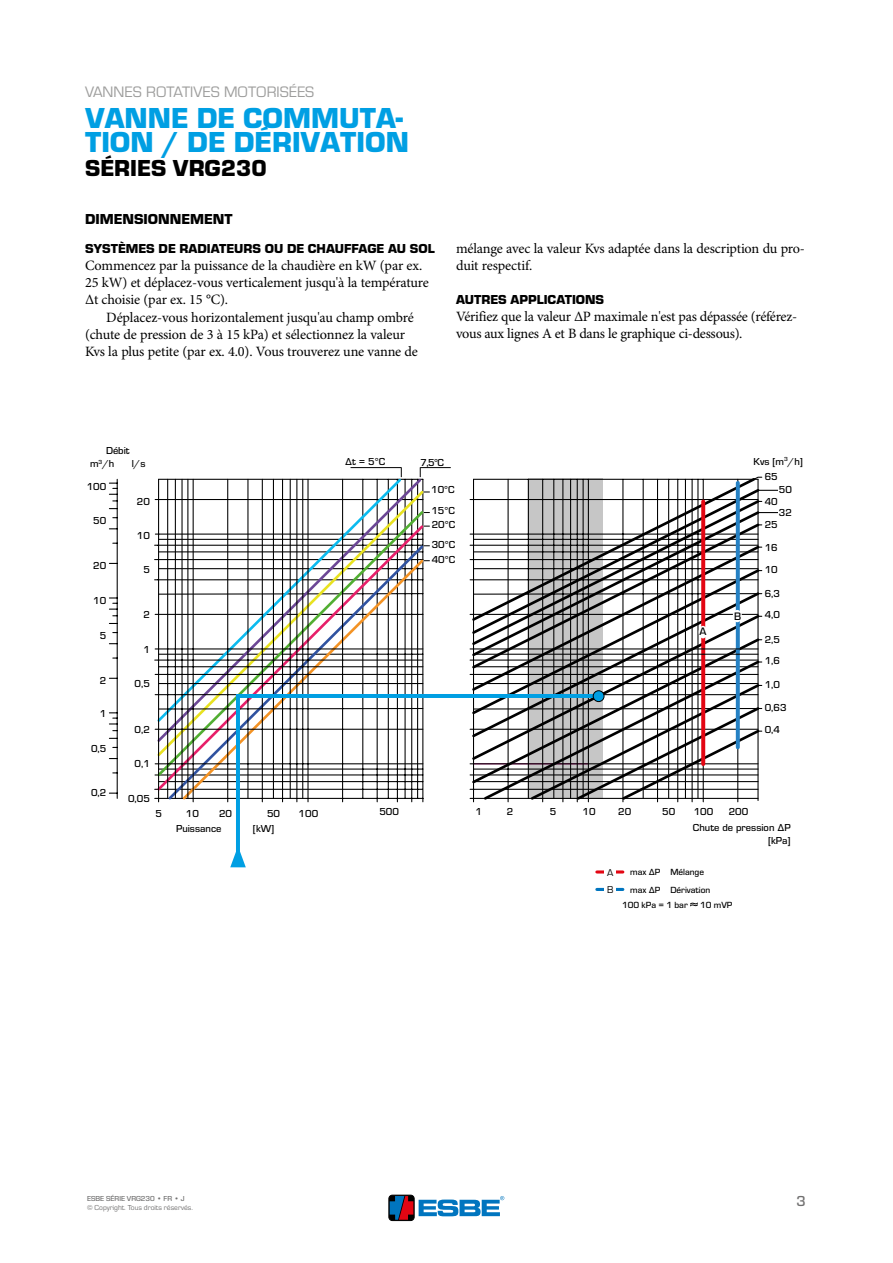
<style>
.page{position:relative;width:893px;height:1263px;background:#fff}
.page>*{position:absolute;margin:0;border:0;box-sizing:border-box;transform-origin:0 0}
.t1{font:700 30px/24px "ESBE Eurostile";color:#009fe3}
.t2{font:700 24px "ESBE Eurostile";color:#000}
.t3{font:15.75px "ESBE Eurostile";color:#9d9d9c}
.t4{font:700 15px "ESBE Eurostile";color:#000}
.t5{font:500 15px "ESBE Eurostile";color:#706f6f}
.t6{font:14.25px/17.2px "Minion Pro";letter-spacing:-.015em;color:#000}
.t7{font:700 13.5px "ESBE Eurostile";color:#000}
.t8{font:500 11.25px "ESBE Eurostile";color:#000}
.t9{font:500 10.5px/20.9px "ESBE Eurostile";color:#000}
.t10{font:10.2px/17.4px "ESBE Eurostile";color:#000}
.t11{font:500 9.3px/17.4px "ESBE Eurostile";color:#000}
.t12{font:7.5px "ESBE Eurostile";color:#706f6f}
.t13{font:500 7.5px "ESBE Eurostile";color:#706f6f}
</style>
<div class="page">
<svg style="left:109px;top:476px;width:654px;height:327px"></svg>
<svg style="left:157px;top:478px;width:602px;height:321px"></svg>
<svg style="left:234px;top:692px;width:369px;height:155px"></svg>
<svg style="left:230px;top:847px;width:16px;height:20px"></svg>
<div style="left:593px;top:691px;width:11px;height:10px;background:#009fe3;border-radius:50%"></div>
<div style="left:593px;top:690px;width:11px;height:12px;border:1px solid #000;border-radius:50%"></div>
<hr style="left:351px;top:467px;width:50px;height:1px;background:#000">
<hr style="left:420px;top:467px;width:31px;height:1px;background:#000">
<hr style="left:597px;top:870px;width:26px;height:3px;background:#e30613">
<div style="left:604px;top:866px;width:12px;height:11px;background:#fff"></div>
<hr style="left:597px;top:888px;width:26px;height:3px;background:#0075bf">
<div style="left:604px;top:883px;width:12px;height:12px;background:#fff"></div>
<div style="left:699px;top:626px;width:8px;height:12px;background:#fff;border-radius:50%"></div>
<div style="left:733px;top:610px;width:9px;height:12px;background:#fff;border-radius:50%"></div>
<svg style="left:690px;top:902px;width:8px;height:4px"></svg>
<div style="left:389px;top:1195px;width:25px;height:25px;border:1px solid #000;border-radius:4px"></div>
<svg style="left:390px;top:1196px;width:23px;height:24px"></svg>
<svg style="left:419px;top:1196px;width:85px;height:20px"></svg>
<p class="t3" style="left:85px;top:83px;width:231px">VANNES ROTATIVES MOTORISÉES</p>
<h1 class="t1" style="left:85px;top:107px;width:325px">VANNE DE COMMUTA-<br>TION / DE DÉRIVATION</h1>
<h2 class="t2" style="left:85px;top:155px;width:183px">SÉRIES VRG230</h2>
<p class="t4" style="left:85px;top:211px;width:149px">DIMENSIONNEMENT</p>
<p class="t7" style="left:85px;top:241px;width:351px">SYSTÈMES DE RADIATEURS OU DE CHAUFFAGE AU SOL</p>
<p class="t6" style="left:85px;top:257px;width:345px">Commencez par la puissance de la chaudière en kW (par ex.<br>25 kW) et déplacez-vous verticalement jusqu'à la température ∆t choisie (par ex. 15 °C).</p>
<p class="t6" style="left:85px;top:309px;width:334px;text-indent:21px">Déplacez-vous horizontalement jusqu'au champ ombré (chute de pression de 3 à 15 kPa) et sélectionnez la valeur<br>Kvs la plus petite (par ex. 4.0). Vous trouverez une vanne de</p>
<p class="t6" style="left:456px;top:240px;width:350px">mélange avec la valeur Kvs adaptée dans la description du pro&shy;duit respectif.</p>
<p class="t7" style="left:456px;top:292px;width:150px">AUTRES APPLICATIONS</p>
<p class="t6" style="left:456px;top:308px;width:343px">Vérifiez que la valeur ∆P maximale n'est pas dépassée (référez&shy;vous aux lignes A et B dans le graphique ci-dessous).</p>
<p class="t9" style="left:90px;top:445px;width:41px;line-height:12.6px;text-indent:16px">Débit m<sup>3</sup>/h</p>
<p class="t9" style="left:132px;top:453px;width:15px">l/s</p>
<p class="t9" style="left:345px;top:452px;width:41px">∆t = 5°C</p>
<p class="t9" style="left:420px;top:452px;width:25px">7,5°C</p>
<p class="t9" style="left:753px;top:451px;width:51px">Kvs [m<sup>3</sup>/h]</p>
<p class="t9" style="left:765px;top:467px;width:15px">65</p>
<p class="t9" style="left:87px;top:476px;width:21px">100</p>
<p class="t9" style="left:93px;top:510px;width:15px">50</p>
<p class="t9" style="left:93px;top:555px;width:15px">20</p>
<p class="t9" style="left:93px;top:590px;width:15px">10</p>
<p class="t9" style="left:100px;top:625px;width:8px">5</p>
<p class="t9" style="left:100px;top:670px;width:8px">2</p>
<p class="t9" style="left:100px;top:703px;width:8px">1</p>
<p class="t9" style="left:91px;top:739px;width:17px">0,5</p>
<p class="t9" style="left:91px;top:783px;width:17px">0,2</p>
<p class="t9" style="left:137px;top:491px;width:15px">20</p>
<p class="t9" style="left:137px;top:525px;width:15px">10</p>
<p class="t9" style="left:143px;top:560px;width:8px">5</p>
<p class="t9" style="left:143px;top:604px;width:8px">2</p>
<p class="t9" style="left:143px;top:639px;width:8px">1</p>
<p class="t9" style="left:135px;top:673px;width:17px">0,5</p>
<p class="t9" style="left:135px;top:719px;width:17px">0,2</p>
<p class="t9" style="left:135px;top:754px;width:17px">0,1</p>
<p class="t9" style="left:128px;top:788px;width:23px">0,05</p>
<p class="t9" style="left:431px;top:480px;width:25px">10°C<br>15°C</p>
<p class="t9" style="left:432px;top:514px;width:25px">20°C</p>
<p class="t9" style="left:432px;top:537px;width:25px;line-height:15px">30°C<br>40°C</p>
<p class="t8" style="left:699px;top:625px;width:8px">A</p>
<p class="t8" style="left:734px;top:610px;width:9px">B</p>
<p class="t9" style="left:156px;top:803px;width:8px">5</p>
<p class="t9" style="left:186px;top:803px;width:15px">10</p>
<p class="t9" style="left:219px;top:803px;width:15px">20</p>
<p class="t9" style="left:267px;top:803px;width:15px">50</p>
<p class="t9" style="left:299px;top:803px;width:21px">100</p>
<p class="t9" style="left:379px;top:802px;width:21px">500</p>
<p class="t9" style="left:475px;top:802px;width:8px">1</p>
<p class="t9" style="left:507px;top:802px;width:8px">2</p>
<p class="t9" style="left:550px;top:802px;width:8px">5</p>
<p class="t9" style="left:582px;top:802px;width:15px">10</p>
<p class="t9" style="left:618px;top:802px;width:15px">20</p>
<p class="t9" style="left:662px;top:802px;width:15px">50</p>
<p class="t9" style="left:694px;top:802px;width:21px">100</p>
<p class="t9" style="left:729px;top:802px;width:21px">200</p>
<p class="t9" style="left:779px;top:478px;width:15px;line-height:23px">50<br>32</p>
<p class="t9" style="left:765px;top:491px;width:15px">40</p>
<p class="t9" style="left:765px;top:513px;width:15px;line-height:23px">25<br>16</p>
<p class="t9" style="left:765px;top:559px;width:15px">10</p>
<p class="t9" style="left:765px;top:582px;width:17px;line-height:21.9px">6,3<br>4,0</p>
<p class="t9" style="left:765px;top:630px;width:17px">2,5<br>1,6</p>
<p class="t9" style="left:765px;top:674px;width:17px">1,0</p>
<p class="t9" style="left:765px;top:719px;width:17px">0,4</p>
<p class="t9" style="left:765px;top:697px;width:23px">0,63</p>
<p class="t9" style="left:176px;top:818px;width:47px">Puissance</p>
<p class="t9" style="left:253px;top:818px;width:23px">[kW]</p>
<p class="t10" style="left:607px;top:864px;width:8px">A<br>B</p>
<p class="t9" style="left:693px;top:822px;width:99px;line-height:12.6px;text-align:right">Chute de pression ∆P [kPa]</p>
<p class="t11" style="left:630px;top:863px;width:82px">max ∆P Mélange max ∆P Dérivation</p>
<p class="t11" style="left:622px;top:896px;width:67px">100 kPa = 1 bar</p>
<p class="t11" style="left:700px;top:896px;width:34px">10 mVP</p>
<p class="t13" style="left:87px;top:1194px;width:99px">ESBE SÉRIE VRG230 • FR • J</p>
<p class="t12" style="left:87px;top:1203px;width:107px">© Copyright. Tous droits réservés.</p>
<p class="t5" style="left:796px;top:1193px;width:11px">3</p>
</div>
